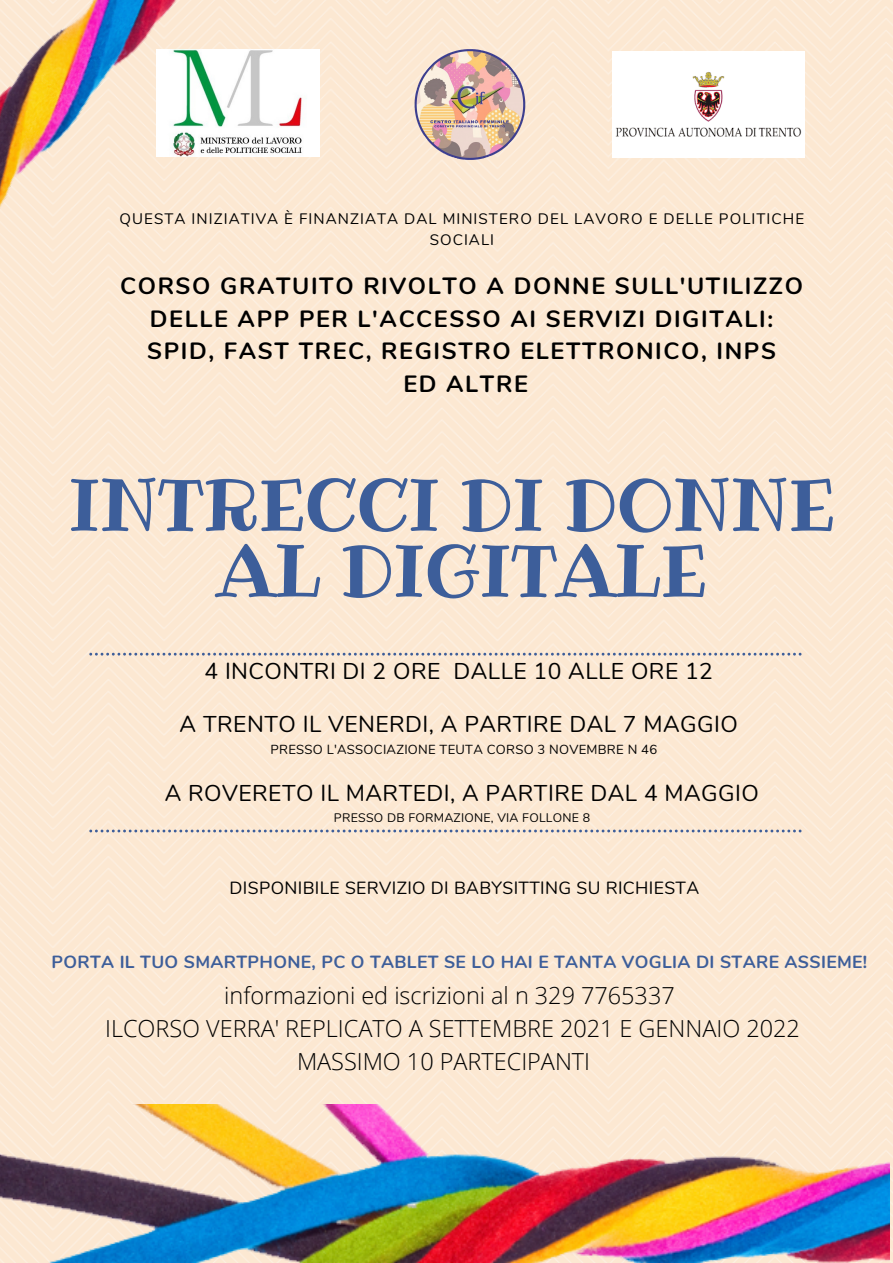
<style>
.page{position:relative;width:893px;height:1263px;background:#fff}
.page>*{position:absolute;margin:0;border:0;box-sizing:border-box;transform-origin:0 0}
.t1{font:72.07px "Ribeye";letter-spacing:-.02em;color:#3d5e9a}
.t2{font:700 23.48px/32.6px "Nunito";letter-spacing:.07em;color:#000;text-align:center}
.t3{font:300 23.48px "Open Sans";color:#000}
.t4{font:22.8px "Nunito";letter-spacing:.02em;color:#000}
.t5{font:700 17.55px "Nunito";letter-spacing:.02em;color:#3d5e9a}
.t6{font:17.55px "Nunito";letter-spacing:.02em;color:#000}
.t7{font:15.15px/20.9px "Nunito";letter-spacing:.07em;color:#000;text-align:center}
.t8{font:13.05px "Nunito";letter-spacing:.02em;color:#000}
.t9{font:12.3px "Nunito";letter-spacing:.02em;color:#000}
</style>
<div class="page">
<img style="left:0;top:0;width:893px;height:1263px">
<img style="left:0;top:0;width:203px;height:585px">
<img style="left:0;top:1105px;width:889px;height:158px">
<img style="left:156px;top:50px;width:163px;height:107px">
<img style="left:612px;top:52px;width:192px;height:105px">
<img style="left:349px;top:0;width:247px;height:198px">
<svg style="left:89px;top:653px;width:712px;height:2px"></svg>
<svg style="left:89px;top:829px;width:712px;height:3px;background:#bbb9c0"></svg>
<p class="t7" style="left:120px;top:209px;width:686px">QUESTA INIZIATIVA È FINANZIATA DAL MINISTERO DEL LAVORO E DELLE POLITICHE<br>SOCIALI</p>
<p class="t2" style="left:120px;top:270px;width:684px">CORSO GRATUITO RIVOLTO A DONNE SULL'UTILIZZO<br>DELLE APP PER L'ACCESSO AI SERVIZI DIGITALI:<br>SPID, FAST TREC, REGISTRO ELETTRONICO, INPS</p>
<p class="t2" style="left:403px;top:368px;width:126px">ED ALTRE</p>
<p class="t1" style="left:68px;top:455px;width:768px">INTRECCI DI DONNE</p>
<p class="t1" style="left:216px;top:521px;width:492px">AL DIGITALE</p>
<p class="t4" style="left:204px;top:656px;width:510px">4 INCONTRI DI 2 ORE DALLE 10 ALLE ORE 12</p>
<p class="t4" style="left:180px;top:709px;width:559px">A TRENTO IL VENERDI, A PARTIRE DAL 7 MAGGIO</p>
<p class="t8" style="left:270px;top:741px;width:388px">PRESSO L'ASSOCIAZIONE TEUTA CORSO 3 NOVEMBRE N 46</p>
<p class="t4" style="left:165px;top:777px;width:596px">A ROVERETO IL MARTEDI, A PARTIRE DAL 4 MAGGIO</p>
<p class="t9" style="left:334px;top:809px;width:258px">PRESSO DB FORMAZIONE, VIA FOLLONE 8</p>
<p class="t6" style="left:230px;top:876px;width:471px">DISPONIBILE SERVIZIO DI BABYSITTING SU RICHIESTA</p>
<p class="t5" style="left:51px;top:950px;width:817px">PORTA IL TUO SMARTPHONE, PC O TABLET SE LO HAI E TANTA VOGLIA DI STARE ASSIEME!</p>
<p class="t3" style="left:224px;top:979px;width:452px">informazioni ed iscrizioni al n 329 7765337</p>
<p class="t3" style="left:105px;top:1012px;width:696px">ILCORSO VERRA' REPLICATO A SETTEMBRE 2021 E GENNAIO 2022</p>
<p class="t3" style="left:297px;top:1044px;width:295px">MASSIMO 10 PARTECIPANTI</p>
</div>
